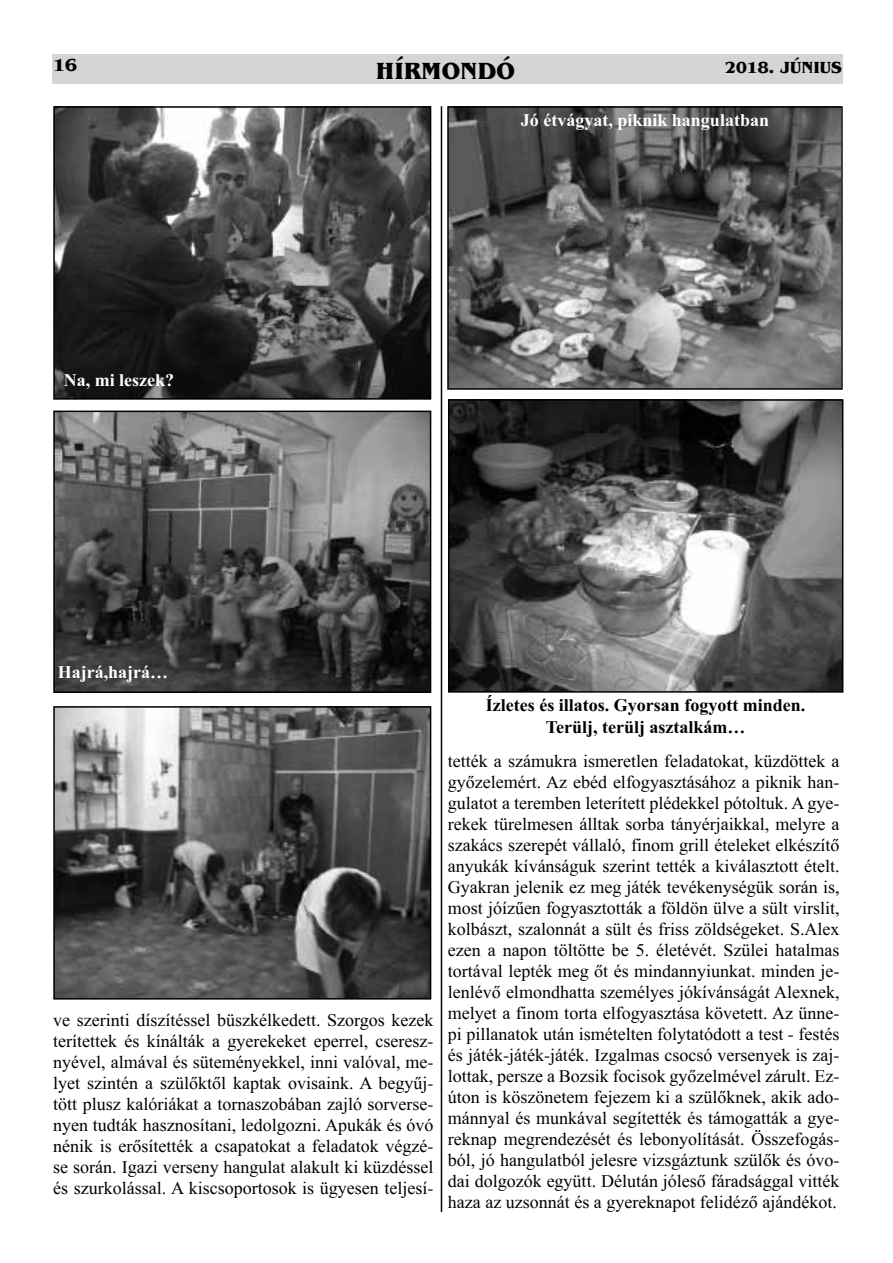
<style>
.page{position:relative;width:893px;height:1263px;background:#fff}
.page>*{position:absolute;margin:0;border:0;box-sizing:border-box;transform-origin:0 0}
.t1{font:24px "Benguiat ITCHU Bold";color:#000}
.t2{font:18px/21px "Times New Roman HU";color:#000;text-align:justify}
.t3{font:18px/21.6px "Times New Roman HU Bold";color:#000;text-align:center}
.t4{font:18px "Times New Roman HU Bold";color:#fff}
.t5{font:18px "Benguiat ITCHU Bold";color:#000}
.t6{font:16.5px "Benguiat ITCHU Bold";color:#000}
</style>
<div class="page">
<div style="left:52px;top:54px;width:791px;height:29px;background:#d3d5d6"></div>
<img style="left:450px;top:109px;width:390px;height:278px">
<div style="left:447px;top:106px;width:396px;height:284px;border:2px solid #000"></div>
<img style="left:451px;top:402px;width:389px;height:288px">
<div style="left:448px;top:399px;width:395px;height:294px;border:2px solid #000"></div>
<img style="left:56px;top:709px;width:372px;height:287px">
<div style="left:53px;top:706px;width:378px;height:293px;border:2px solid #000"></div>
<img style="left:56px;top:414px;width:372px;height:276px">
<div style="left:53px;top:411px;width:378px;height:282px;border:2px solid #000"></div>
<img style="left:56px;top:109px;width:372px;height:288px">
<div style="left:53px;top:106px;width:378px;height:294px;border:2px solid #000"></div>
<hr style="left:441px;top:106px;width:1px;height:1106px;background:#000">
<p class="t5" style="left:53px;top:54px;width:25px">16</p>
<h1 class="t1" style="left:376px;top:56px;width:140px">HÍRMONDÓ</h1>
<p class="t6" style="left:725px;top:57px;width:118px">2018. JÚNIUS</p>
<p class="t4" style="left:64px;top:370px;width:112px">Na, mi leszek?</p>
<p class="t4" style="left:521px;top:110px;width:250px">Jó étvágyat, piknik hangulatban</p>
<p class="t4" style="left:58px;top:662px;width:112px">Hajrá,hajrá…</p>
<p class="t2" style="left:53px;top:1010px;width:382px">ve szerinti díszítéssel büszkélkedett. Szorgos kezek terítettek és kínálták a gyerekeket eperrel, cseresz&shy;nyével, almával és süteményekkel, inni valóval, me&shy;lyet szintén a szülőktől kaptak ovisaink. A begyűj&shy;tött plusz kalóriákat a tornaszobában zajló sorverse&shy;nyen tudták hasznosítani, ledolgozni. Apukák és óvó nénik is erősítették a csapatokat a feladatok végzé&shy;se során. Igazi verseny hangulat alakult ki küzdéssel és szurkolással. A kiscsoportosok is ügyesen teljesí-</p>
<p class="t3" style="left:486px;top:694px;width:321px">Ízletes és illatos. Gyorsan fogyott minden.<br>Terülj, terülj asztalkám…</p>
<p class="t2" style="left:448px;top:750px;width:393px">tették a számukra ismeretlen feladatokat, küzdöttek a győzelemért. Az ebéd elfogyasztásához a piknik han&shy;gulatot a teremben leterített plédekkel pótoltuk. A gye&shy;rekek türelmesen álltak sorba tányérjaikkal, melyre a szakács szerepét vállaló, finom grill ételeket elkészítő anyukák kívánságuk szerint tették a kiválasztott ételt.<br>Gyakran jelenik ez meg játék tevékenységük során is, most jóízűen fogyasztották a földön ülve a sült virslit, kolbászt, szalonnát a sült és friss zöldségeket. S.Alex ezen a napon töltötte be 5. életévét. Szülei hatalmas tortával lepték meg őt és mindannyiunkat. minden je&shy;lenlévő elmondhatta személyes jókívánságát Alexnek, melyet a finom torta elfogyasztása követett. Az ünne&shy;pi pillanatok után ismételten folytatódott a test - festés és játék-játék-játék. Izgalmas csocsó versenyek is zaj&shy;lottak, persze a Bozsik focisok győzelmével zárult. Ez&shy;úton is köszönetem fejezem ki a szülőknek, akik ado&shy;mánnyal és munkával segítették és támogatták a gye&shy;reknap megrendezését és lebonyolítását. Összefogás&shy;ból, jó hangulatból jelesre vizsgáztunk szülők és óvo&shy;dai dolgozók együtt. Délután jóleső fáradsággal vitték haza az uzsonnát és a gyereknapot felidéző ajándékot.</p>
</div>
